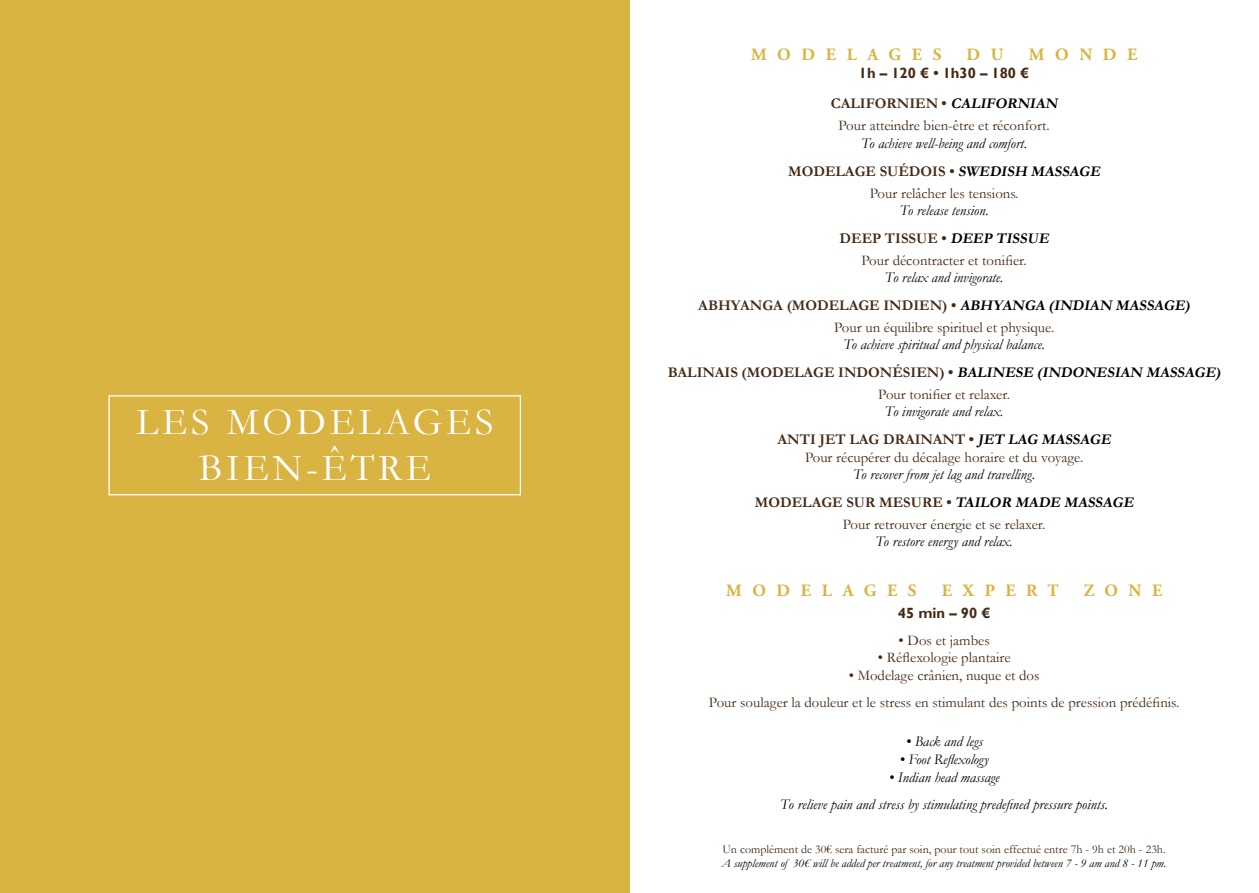
<style>
.page{position:relative;width:1259px;height:893px;background:#fff}
.page>*{position:absolute;margin:0;border:0;box-sizing:border-box;transform-origin:0 0}
.t1{font:38.25px/45.9px "Garamond";letter-spacing:.1em;color:#fff;text-align:center}
.t2{font:700 17.25px "Adobe Garamond Pro";letter-spacing:.615em;color:#d9b442}
.t3{font:italic 14.85px/27.6px "Garamond";color:#000;text-align:center}
.t4{font:14.85px/21.6px "Garamond";color:#452a15;text-align:center}
.t5{font:700 14.85px/27.6px "Garamond";color:#452a15;text-align:center}
.t6{font:700 14.85px "Gill Sans";color:#452a15}
.t7{font:italic 12px "Garamond";color:#000}
.t8{font:12px "Garamond";color:#452a15}
.s1{font-weight:700}
.s2{font-weight:700;font-style:italic;color:#000}
.s3{font-weight:700;font-style:normal;color:#452a15}
.s4{font-weight:400;font-style:italic;color:#000}
.s5{font-style:italic;color:#000}
</style>
<div class="page">
<div style="left:0;top:0;width:629px;height:893px;background:#d9b442"></div>
<div style="left:108px;top:395px;width:413px;height:100px;border:1px solid #fff"></div>
<h1 class="t1" style="left:136px;top:402px;width:358px">LES MODELAGES<br>BIEN-ÊTRE</h1>
<p class="t2" style="left:751px;top:44px;width:192px">MODELAGES</p>
<p class="t2" style="left:966px;top:44px;width:39px">D U</p>
<p class="t2" style="left:1029px;top:44px;width:110px">MONDE</p>
<p class="t6" style="left:859px;top:67px;width:172px">1h – 120 € • 1h30 – 180 €</p>
<p class="t4" style="left:830px;top:94px;width:230px"><span class="s1">CALIFORNIEN •</span> <span class="s2">CALIFORNIAN<br></span>Pour atteindre bien-être et réconfort.</p>
<p class="t3" style="left:788px;top:130px;width:317px;line-height:28.2px">To achieve well-being and comfort.<br><span class="s3">MODELAGE SUÉDOIS •</span> <span class="s1">SWEDISH MASSAGE</span></p>
<p class="t4" style="left:870px;top:184px;width:150px">Pour relâcher les tensions.</p>
<p class="t3" style="left:839px;top:198px;width:214px">To release tension.<br><span class="s3">DEEP TISSUE •</span> <span class="s1">DEEP TISSUE</span></p>
<p class="t4" style="left:861px;top:249px;width:167px">Pour décontracter et tonifier.</p>
<p class="t5" style="left:698px;top:264px;width:496px"><span class="s4">To relax and invigorate.<br></span>ABHYANGA (MODELAGE INDIEN) • <span class="s5">ABHYANGA (INDIAN MASSAGE)</span></p>
<p class="t4" style="left:834px;top:318px;width:221px">Pour un équilibre spirituel et physique.</p>
<p class="t3" style="left:667px;top:332px;width:558px">To achieve spiritual and physical balance.<br><span class="s3">BALINAIS (MODELAGE INDONÉSIEN) •</span> <span class="s1">BALINESE (INDONESIAN MASSAGE)</span></p>
<p class="t4" style="left:878px;top:383px;width:133px">Pour tonifier et relaxer.</p>
<p class="t3" style="left:777px;top:399px;width:338px">To invigorate and relax.<br><span class="s3">ANTI JET LAG DRAINANT •</span> <span class="s1">JET LAG MASSAGE</span></p>
<p class="t4" style="left:805px;top:448px;width:280px">Pour récupérer du décalage horaire et du voyage.</p>
<p class="t3" style="left:755px;top:462px;width:383px">To recover from jet lag and travelling.<br><span class="s3">MODELAGE SUR MESURE •</span> <span class="s1">TAILOR MADE MASSAGE</span></p>
<p class="t4" style="left:843px;top:515px;width:204px">Pour retrouver énergie et se relaxer.</p>
<p class="t3" style="left:875px;top:529px;width:139px">To restore energy and relax.</p>
<p class="t2" style="left:726px;top:580px;width:192px">MODELAGES</p>
<p class="t2" style="left:941px;top:580px;width:118px">EXPERT</p>
<p class="t2" style="left:1083px;top:580px;width:80px">ZONE</p>
<p class="t6" style="left:898px;top:607px;width:94px">45 min – 90 €</p>
<p class="t4" style="left:898px;top:629px;width:93px">• Dos et jambes</p>
<p class="t4" style="left:878px;top:646px;width:134px">• Réflexologie plantaire</p>
<p class="t4" style="left:709px;top:662px;width:472px;line-height:26.7px">• Modelage crânien, nuque et dos<br>Pour soulager la douleur et le stress en stimulant des points de pression prédéfinis.</p>
<p class="t3" style="left:905px;top:727px;width:79px">• Back and legs</p>
<p class="t3" style="left:899px;top:745px;width:91px">• Foot Reflexology</p>
<p class="t3" style="left:780px;top:763px;width:329px;line-height:26.7px">• Indian head massage<br>To relieve pain and stress by stimulating predefined pressure points.</p>
<p class="t8" style="left:722px;top:845px;width:445px">Un complément de 30€ sera facturé par soin, pour tout soin effectué entre 7h - 9h et 20h - 23h.</p>
<p class="t7" style="left:721px;top:859px;width:446px">A supplement of 30€ will be added per treatment, for any treatment provided between 7 - 9 am and 8 - 11 pm.</p>
</div>
